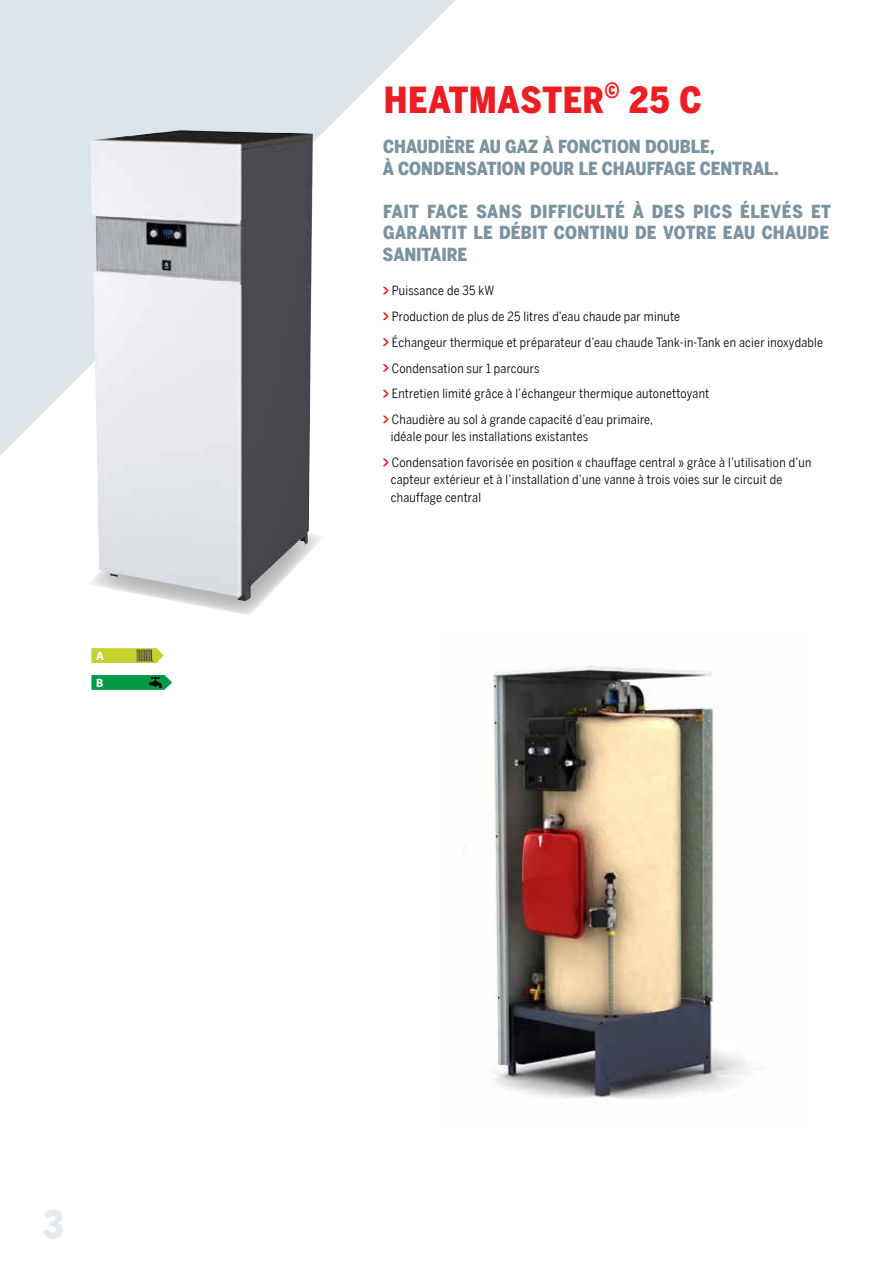
<style>
.page{position:relative;width:893px;height:1263px;background:#fff}
.page>*{position:absolute;margin:0;border:0;box-sizing:border-box;transform-origin:0 0}
.t1{font:900 37.5px "Benton Sans Cond";color:#e3eaee}
.t2{font:900 36px "Benton Sans Cond";letter-spacing:.015em;color:#ed1d24}
.t3{font:900 18px/21.6px "Benton Sans Cond";color:#7c93a0}
.t4{font:12.75px/25.8px "Benton Sans Cond";letter-spacing:.02em;color:#000}
.t5{font:700 12px "Myriad Pro";color:#fff}
</style>
<div class="page">
<svg style="left:0;top:0;width:455px;height:455px;fill:#dce5ea"></svg>
<svg style="left:383px;top:287px;width:6px;height:7px"></svg>
<svg style="left:383px;top:313px;width:6px;height:7px"></svg>
<svg style="left:383px;top:338px;width:6px;height:8px"></svg>
<svg style="left:383px;top:364px;width:6px;height:8px"></svg>
<svg style="left:383px;top:390px;width:6px;height:7px"></svg>
<svg style="left:383px;top:416px;width:6px;height:7px"></svg>
<svg style="left:383px;top:459px;width:6px;height:7px"></svg>
<img style="left:493px;top:665px;width:257px;height:434px">
<svg style="left:176px;top:535px;width:145px;height:80px"></svg>
<img style="left:90px;top:130px;width:223px;height:471px">
<svg style="left:91px;top:648px;width:73px;height:15px"></svg>
<img style="left:137px;top:649px;width:17px;height:13px">
<svg style="left:91px;top:675px;width:81px;height:15px"></svg>
<p class="t5" style="left:96px;top:648px;width:9px">A</p>
<p class="t5" style="left:96px;top:675px;width:9px">B</p>
<h1 class="t1" style="left:43px;top:1202px;width:22px">3</h1>
<h2 class="t2" style="left:384px;top:79px;width:319px">HEATMASTER<sup>©</sup> 25 C</h2>
<h3 class="t3" style="left:383px;top:135px;width:397px">CHAUDIÈRE AU GAZ À FONCTION DOUBLE,<br>À CONDENSATION POUR LE CHAUFFAGE CENTRAL.</h3>
<h3 class="t3" style="left:383px;top:200px;width:450px;text-align:justify">FAIT FACE SANS DIFFICULTÉ À DES PICS ÉLEVÉS ET GARANTIT LE DÉBIT CONTINU DE VOTRE EAU CHAUDE SANITAIRE</h3>
<p class="t4" style="left:392px;top:278px;width:433px">Puissance de 35 kW<br>Production de plus de 25 litres d’eau chaude par minute<br>Échangeur thermique et préparateur d’eau chaude Tank-in-Tank en acier inoxydable Condensation sur 1 parcours<br>Entretien limité grâce à l’échangeur thermique autonettoyant<br>Chaudière au sol à grande capacité d’eau primaire,</p>
<p class="t4" style="left:391px;top:424px;width:422px">idéale pour les installations existantes<br>Condensation favorisée en position « chauffage central » grâce à l’utilisation d’un</p>
<p class="t4" style="left:391px;top:471px;width:393px;line-height:17.2px">capteur extérieur et à l’installation d’une vanne à trois voies sur le circuit de chauffage central</p>
</div>
